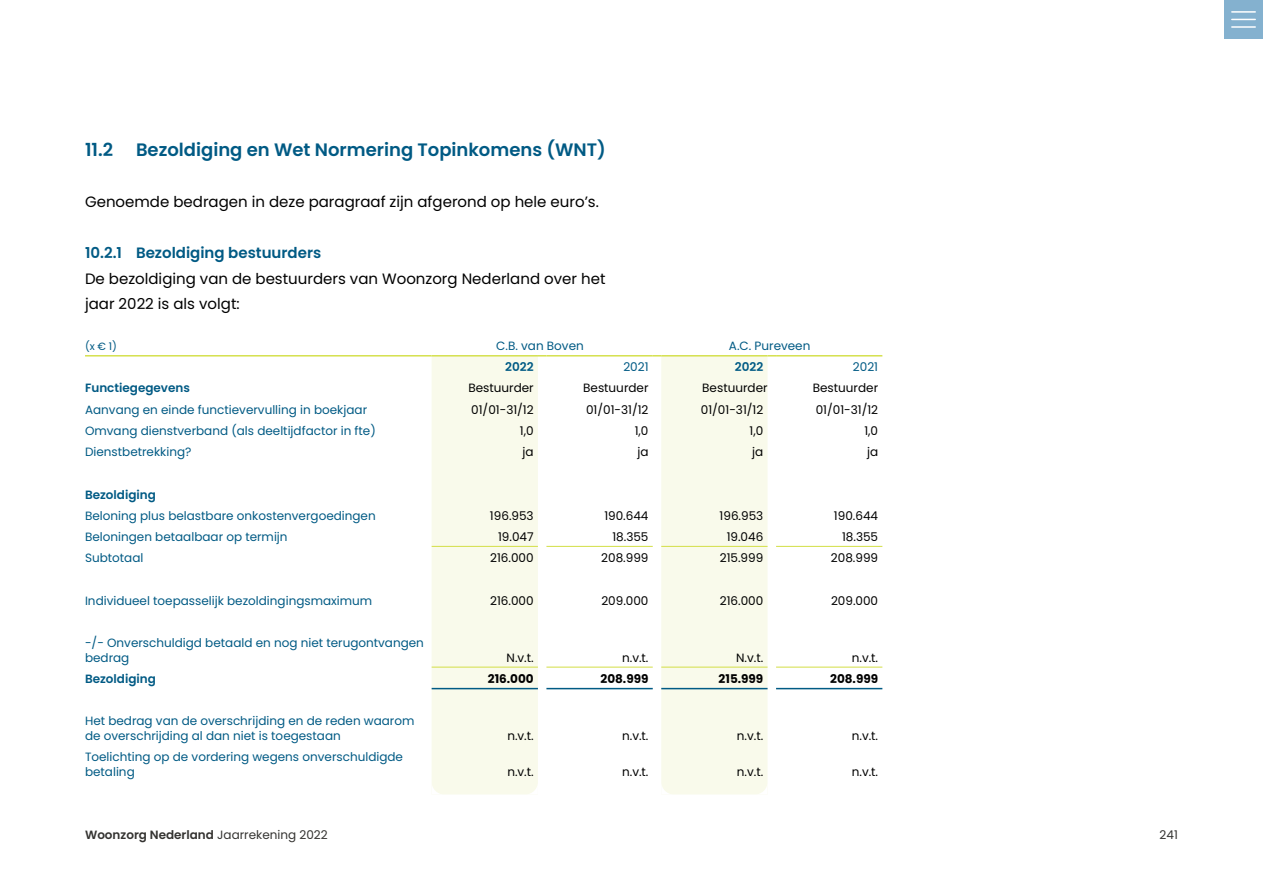
<style>
.page{position:relative;width:1263px;height:893px;background:#fff}
.page>*{position:absolute;margin:0;border:0;box-sizing:border-box;transform-origin:0 0}
.t1{font:600 18px "Poppins";color:#005a84}
.t2{font:15px/25.5px "Poppins";color:#000}
.t3{font:600 15px "Poppins";color:#005a84}
.t4{font:12px/15px "Poppins";color:#005a84}
.t5{font:12px "Poppins";color:#000}
.t6{font:600 12px "Poppins";color:#005a84}
.t7{font:600 12px "Poppins";color:#343331}
.t8{font:700 12px "Poppins";color:#000}
.t9{font:12px "Poppins";color:#343331}
.t10{font:10.5px "Poppins";color:#005a84}
.s1{font-weight:400}
</style>
<div class="page">
<div style="left:1224px;top:0;width:39px;height:39px;background:#84b1cf"></div>
<hr style="left:1232px;top:11px;width:23px;height:2px;background:#fff">
<svg style="left:1232px;top:19px;width:23px;height:1px"></svg>
<hr style="left:1232px;top:26px;width:23px;height:2px;background:#fff">
<svg style="left:432px;top:357px;width:335px;height:437px;fill:#f9faeb"></svg>
<hr style="left:85px;top:355px;width:347px;height:2px;background:#d5e04e">
<hr style="left:432px;top:355px;width:106px;height:2px;background:#d5e04e">
<svg style="left:538px;top:355px;width:8px;height:2px"></svg>
<hr style="left:546px;top:355px;width:107px;height:2px;background:#d5e04e">
<svg style="left:653px;top:355px;width:8px;height:2px"></svg>
<hr style="left:661px;top:355px;width:106px;height:2px;background:#d5e04e">
<svg style="left:767px;top:355px;width:9px;height:2px"></svg>
<hr style="left:776px;top:355px;width:106px;height:2px;background:#d5e04e">
<hr style="left:432px;top:546px;width:106px;height:1px;background:#d5e04e">
<hr style="left:546px;top:546px;width:107px;height:1px;background:#d5e04e">
<hr style="left:661px;top:546px;width:106px;height:1px;background:#d5e04e">
<hr style="left:776px;top:546px;width:106px;height:1px;background:#d5e04e">
<hr style="left:432px;top:667px;width:106px;height:1px;background:#d5e04e">
<hr style="left:546px;top:667px;width:107px;height:1px;background:#d5e04e">
<hr style="left:661px;top:667px;width:106px;height:1px;background:#d5e04e">
<hr style="left:776px;top:667px;width:106px;height:1px;background:#d5e04e">
<hr style="left:432px;top:688px;width:106px;height:1px;background:#005a84">
<hr style="left:546px;top:688px;width:107px;height:1px;background:#005a84">
<hr style="left:661px;top:688px;width:106px;height:1px;background:#005a84">
<hr style="left:776px;top:688px;width:106px;height:1px;background:#005a84">
<svg style="left:432px;top:782px;width:12px;height:12px"></svg>
<svg style="left:525px;top:782px;width:13px;height:12px"></svg>
<svg style="left:661px;top:782px;width:13px;height:12px"></svg>
<svg style="left:755px;top:782px;width:12px;height:12px"></svg>
<h1 class="t1" style="left:85px;top:139px;width:30px">11.2</h1>
<h1 class="t1" style="left:136px;top:139px;width:471px">Bezoldiging en Wet Normering Topinkomens (WNT)</h1>
<p class="t2" style="left:85px;top:189px;width:515px">Genoemde bedragen in deze paragraaf zijn afgerond op hele euro’s.</p>
<p class="t3" style="left:85px;top:244px;width:238px">10.2.1 Bezoldiging bestuurders</p>
<p class="t2" style="left:85px;top:266px;width:522px">De bezoldiging van de bestuurders van Woonzorg Nederland over het jaar 2022 is als volgt:</p>
<p class="t10" style="left:85px;top:340px;width:34px">(x € 1)</p>
<p class="t4" style="left:496px;top:338px;width:89px">C.B. van Boven</p>
<p class="t4" style="left:729px;top:338px;width:83px">A.C. Pureveen</p>
<p class="t6" style="left:505px;top:360px;width:30px">2022</p>
<p class="t4" style="left:623px;top:359px;width:27px">2021</p>
<p class="t6" style="left:735px;top:360px;width:30px">2022</p>
<p class="t4" style="left:853px;top:359px;width:27px">2021</p>
<p class="t6" style="left:85px;top:381px;width:106px">Functiegegevens</p>
<p class="t5" style="left:468px;top:381px;width:67px">Bestuurder</p>
<p class="t5" style="left:583px;top:381px;width:67px">Bestuurder</p>
<p class="t5" style="left:702px;top:381px;width:67px">Bestuurder</p>
<p class="t5" style="left:813px;top:381px;width:67px">Bestuurder</p>
<p class="t4" style="left:85px;top:402px;width:284px">Aanvang en einde functievervulling in boekjaar</p>
<p class="t5" style="left:471px;top:402px;width:64px">01/01-31/12</p>
<p class="t5" style="left:586px;top:402px;width:64px">01/01-31/12</p>
<p class="t5" style="left:701px;top:402px;width:64px">01/01-31/12</p>
<p class="t5" style="left:816px;top:402px;width:64px">01/01-31/12</p>
<p class="t4" style="left:85px;top:423px;width:292px">Omvang dienstverband (als deeltijdfactor in fte)</p>
<p class="t5" style="left:520px;top:424px;width:15px">1,0</p>
<p class="t5" style="left:635px;top:424px;width:15px">1,0</p>
<p class="t5" style="left:749px;top:424px;width:15px">1,0</p>
<p class="t5" style="left:864px;top:424px;width:15px">1,0</p>
<p class="t4" style="left:85px;top:444px;width:108px">Dienstbetrekking?</p>
<p class="t5" style="left:523px;top:445px;width:13px">ja</p>
<p class="t5" style="left:637px;top:445px;width:13px">ja</p>
<p class="t5" style="left:752px;top:445px;width:13px">ja</p>
<p class="t5" style="left:867px;top:445px;width:13px">ja</p>
<p class="t6" style="left:85px;top:487px;width:72px">Bezoldiging</p>
<p class="t4" style="left:85px;top:508px;width:292px">Beloning plus belastbare onkostenvergoedingen</p>
<p class="t5" style="left:490px;top:509px;width:45px">196.953</p>
<p class="t5" style="left:604px;top:509px;width:46px">190.644</p>
<p class="t5" style="left:720px;top:509px;width:45px">196.953</p>
<p class="t5" style="left:834px;top:509px;width:46px">190.644</p>
<p class="t4" style="left:85px;top:530px;width:204px">Beloningen betaalbaar op termijn</p>
<p class="t5" style="left:498px;top:530px;width:37px">19.047</p>
<p class="t5" style="left:612px;top:530px;width:38px">18.355</p>
<p class="t5" style="left:727px;top:530px;width:38px">19.046</p>
<p class="t5" style="left:842px;top:530px;width:38px">18.355</p>
<p class="t4" style="left:85px;top:551px;width:60px">Subtotaal</p>
<p class="t5" style="left:490px;top:551px;width:45px">216.000</p>
<p class="t5" style="left:601px;top:551px;width:49px">208.999</p>
<p class="t5" style="left:720px;top:551px;width:45px">215.999</p>
<p class="t5" style="left:831px;top:551px;width:49px">208.999</p>
<p class="t4" style="left:85px;top:593px;width:289px">Individueel toepasselijk bezoldingingsmaximum</p>
<p class="t5" style="left:490px;top:594px;width:45px">216.000</p>
<p class="t5" style="left:601px;top:594px;width:49px">209.000</p>
<p class="t5" style="left:720px;top:594px;width:45px">216.000</p>
<p class="t5" style="left:831px;top:594px;width:49px">209.000</p>
<p class="t4" style="left:85px;top:635px;width:340px">-/- Onverschuldigd betaald en nog niet terugontvangen bedrag</p>
<p class="t5" style="left:507px;top:651px;width:29px">N.v.t.</p>
<p class="t5" style="left:622px;top:651px;width:28px">n.v.t.</p>
<p class="t5" style="left:736px;top:651px;width:29px">N.v.t.</p>
<p class="t5" style="left:852px;top:651px;width:28px">n.v.t.</p>
<p class="t6" style="left:85px;top:672px;width:72px">Bezoldiging</p>
<p class="t8" style="left:488px;top:672px;width:47px">216.000</p>
<p class="t8" style="left:600px;top:672px;width:49px">208.999</p>
<p class="t8" style="left:719px;top:672px;width:46px">215.999</p>
<p class="t8" style="left:830px;top:672px;width:49px">208.999</p>
<p class="t4" style="left:85px;top:713px;width:331px">Het bedrag van de overschrijding en de reden waarom de overschrijding al dan niet is toegestaan</p>
<p class="t5" style="left:507px;top:729px;width:28px">n.v.t.</p>
<p class="t5" style="left:622px;top:729px;width:28px">n.v.t.</p>
<p class="t5" style="left:737px;top:729px;width:28px">n.v.t.</p>
<p class="t5" style="left:852px;top:729px;width:28px">n.v.t.</p>
<p class="t4" style="left:85px;top:749px;width:319px">Toelichting op de vordering wegens onverschuldigde betaling</p>
<p class="t5" style="left:507px;top:765px;width:28px">n.v.t.</p>
<p class="t5" style="left:622px;top:765px;width:28px">n.v.t.</p>
<p class="t5" style="left:737px;top:765px;width:28px">n.v.t.</p>
<p class="t5" style="left:852px;top:765px;width:28px">n.v.t.</p>
<p class="t7" style="left:85px;top:828px;width:244px">Woonzorg Nederland <span class="s1">Jaarrekening 2022</span></p>
<p class="t9" style="left:1160px;top:828px;width:20px">241</p>
</div>
